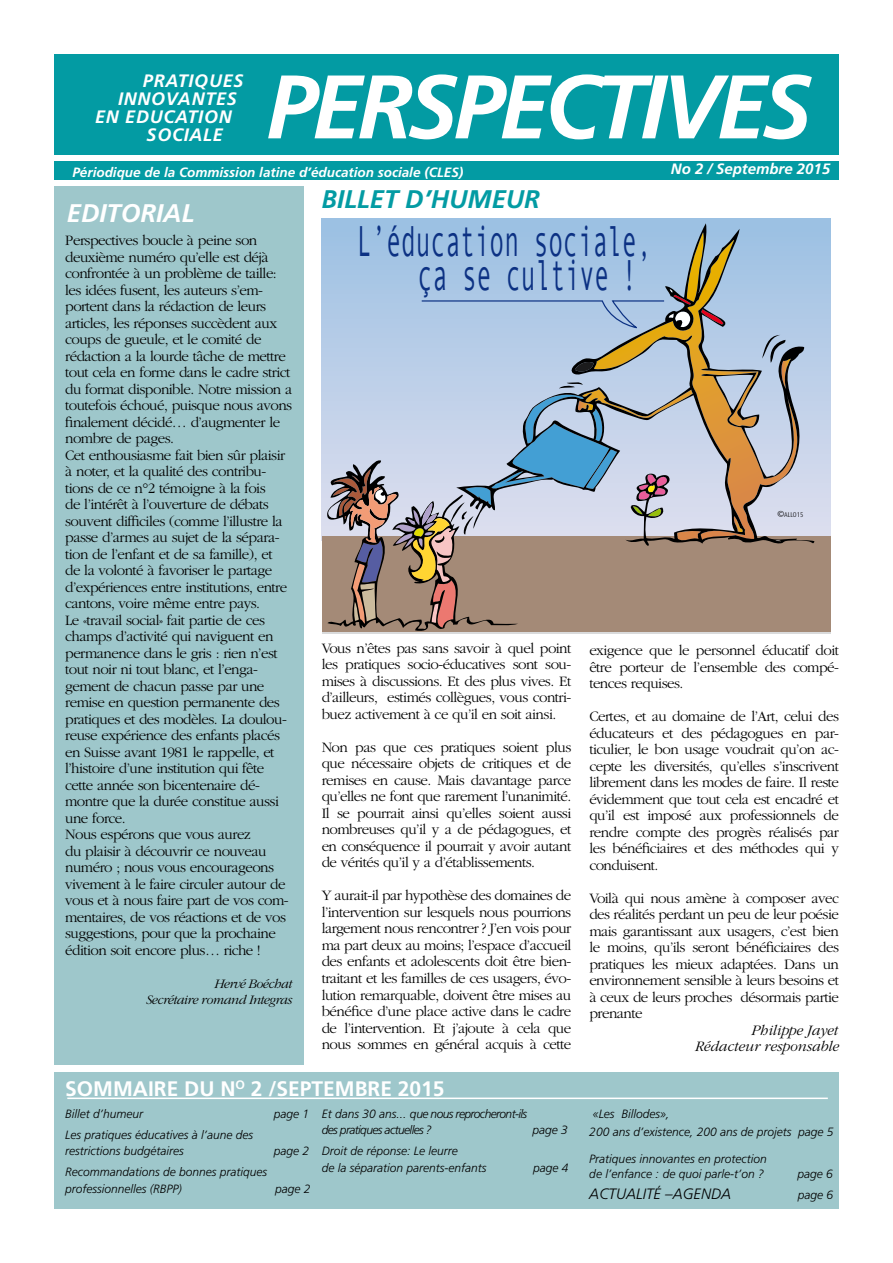
<style>
.page{position:relative;width:893px;height:1263px;background:#fff}
.page>*{position:absolute;margin:0;border:0;box-sizing:border-box;transform-origin:0 0}
.t1{font:italic 700 90px "Frutiger";letter-spacing:-.05em;color:#fff}
.t2{font:43.5px/33.8px "Andale Mono";color:#0c3183;scale:.56 1}
.t3{font:italic 700 25.5px "Frutiger";color:#039ba3}
.t4{font:italic 700 25.5px "Frutiger";color:#fff}
.t5{font:700 21px "Frutiger";color:#fff}
.t6{font:italic 700 18px "Frutiger";letter-spacing:.04em;color:#fff}
.t7{font:300 15px/16.5px "Garamond";letter-spacing:-.035em;color:#000;text-align:justify}
.t8{font:italic 300 15px/16.5px "Garamond";color:#000;text-align:right}
.t9{font:italic 700 15px "Frutiger";color:#fff}
.t10{font:italic 300 15px "Frutiger";color:#000}
.t11{font:italic 700 13.5px "Frutiger";color:#fff}
.t12{font:italic 300 13.5px/16.5px "Garamond";letter-spacing:-.035em;color:#000;text-align:right}
.t13{font:italic 300 12px/16.5px "Frutiger";color:#000}
.t14{font:italic 300 12px/16.5px "Frutiger";letter-spacing:-.05em;color:#000}
.t15{font:300 6.9px "Dax Condensed";color:#000;scale:1.06 1}
.s1{font-family:"Myriad";font-weight:400;font-size:9.45px}
</style>
<div class="page">
<div style="left:54px;top:54px;width:785px;height:101px;background:#039ba3"></div>
<div style="left:54px;top:187px;width:250px;height:878px;background:#9ec7cb"></div>
<div style="left:54px;top:161px;width:785px;height:19px;background:#039ba3"></div>
<div style="left:322px;top:219px;width:508px;height:321px;background:linear-gradient(to bottom,#9bc0e3,#dedfef)"></div>
<div style="left:322px;top:536px;width:508px;height:96px;background:#a48a77"></div>
<svg style="left:456px;top:223px;width:358px;height:321px;background:#b0b6bd"></svg>
<svg style="left:324px;top:381px;width:377px;height:250px"></svg>
<svg style="left:420px;top:233px;width:303px;height:97px;background:#a3bbd0"></svg>
<div style="left:54px;top:1072px;width:785px;height:137px;background:#9ec7cb"></div>
<hr style="left:67px;top:1097px;width:761px;height:2px;background:#fff">
<h1 class="t1" style="left:266px;top:54px;width:547px">PERSPECTIVES</h1>
<p class="t11" style="left:72px;top:164px;width:392px">Périodique de la Commission latine d’éducation sociale (CLES)</p>
<p class="t6" style="left:143px;top:70px;width:102px">PRATIQUES</p>
<p class="t6" style="left:118px;top:88px;width:120px">INNOVANTES</p>
<p class="t6" style="left:95px;top:106px;width:138px">EN EDUCATION</p>
<p class="t6" style="left:147px;top:124px;width:78px">SOCIALE</p>
<p class="t9" style="left:671px;top:160px;width:161px">No 2 / Septembre 2015</p>
<h3 class="t4" style="left:67px;top:198px;width:129px">EDITORIAL</h3>
<p class="t7" style="left:65px;top:232px;width:229px;text-align:left">Perspectives boucle à peine son deuxième numéro qu’elle est déjà confrontée à un problème de taille: les idées fusent, les auteurs s’em&shy;portent dans la rédaction de leurs articles, les réponses succèdent aux coups de gueule, et le comité de rédaction a la lourde tâche de mettre tout cela en forme dans le cadre strict du format disponible. Notre mission a toutefois échoué, puisque nous avons finalement décidé… d’augmenter le nombre de pages.<br>Cet enthousiasme fait bien sûr plaisir à noter, et la qualité des contribu&shy;tions de ce n°2 témoigne à la fois<br>de l’intérêt à l’ouverture de débats souvent difficiles (comme l’illustre la passe d’armes au sujet de la sépara&shy;tion de l’enfant et de sa famille), et<br>de la volonté à favoriser le partage d’expériences entre institutions, entre cantons, voire même entre pays.<br>Le «travail social» fait partie de ces champs d’activité qui naviguent en permanence dans le gris : rien n’est tout noir ni tout blanc, et l’enga&shy;gement de chacun passe par une remise en question permanente des pratiques et des modèles. La doulou&shy;reuse expérience des enfants placés en Suisse avant 1981 le rappelle, et l’histoire d’une institution qui fête cette année son bicentenaire dé&shy;montre que la durée constitue aussi une force.<br>Nous espérons que vous aurez<br>du plaisir à découvrir ce nouveau numéro ; nous vous encourageons vivement à le faire circuler autour de vous et à nous faire part de vos com&shy;mentaires, de vos réactions et de vos suggestions, pour que la prochaine édition soit encore plus… riche !</p>
<p class="t12" style="left:146px;top:975px;width:148px">Hervé Boéchat<br>Secrétaire romand Integras</p>
<h3 class="t3" style="left:322px;top:184px;width:220px">BILLET D’HUMEUR</h3>
<h2 class="t2" style="left:418px;top:222px;width:419px;text-indent:-61px">L’éducation sociale, ça se cultive !</h2>
<p class="t15" style="left:777px;top:510px;width:26px"><span class="s1">©</span>ALLO15</p>
<p class="t7" style="left:322px;top:640px;width:251px">Vous n’êtes pas sans savoir à quel point les pratiques socio-éducatives sont sou&shy;mises à discussions. Et des plus vives. Et d’ailleurs, estimés collègues, vous contri&shy;buez activement à ce qu’il en soit ainsi.</p>
<p class="t7" style="left:322px;top:739px;width:251px">Non pas que ces pratiques soient plus que nécessaire objets de critiques et de remises en cause. Mais davantage parce qu’elles ne font que rarement l’unanimité.<br>Il se pourrait ainsi qu’elles soient aussi nombreuses qu’il y a de pédagogues, et en conséquence il pourrait y avoir autant de vérités qu’il y a d’établissements.</p>
<p class="t7" style="left:322px;top:888px;width:251px">Y aurait-il par hypothèse des domaines de l’intervention sur lesquels nous pourrions largement nous rencontrer ? J’en vois pour ma part deux au moins; l’espace d’accueil des enfants et adolescents doit être bien&shy;traitant et les familles de ces usagers, évo&shy;lution remarquable, doivent être mises au bénéfice d’une place active dans le cadre de l’intervention. Et j’ajoute à cela que nous sommes en général acquis à cette</p>
<p class="t7" style="left:589px;top:642px;width:251px">exigence que le personnel éducatif doit être porteur de l’ensemble des compé&shy;tences requises.</p>
<p class="t7" style="left:589px;top:708px;width:251px">Certes, et au domaine de l’Art, celui des éducateurs et des pédagogues en par&shy;ticulier, le bon usage voudrait qu’on ac&shy;cepte les diversités, qu’elles s’inscrivent librement dans les modes de faire. Il reste évidemment que tout cela est encadré et qu’il est imposé aux professionnels de rendre compte des progrès réalisés par les bénéficiaires et des méthodes qui y conduisent.</p>
<p class="t7" style="left:589px;top:890px;width:251px">Voilà qui nous amène à composer avec des réalités perdant un peu de leur poésie mais garantissant aux usagers, c’est bien le moins, qu’ils seront bénéficiaires des pratiques les mieux adaptées. Dans un environnement sensible à leurs besoins et à ceux de leurs proches désormais partie prenante</p>
<p class="t8" style="left:695px;top:1022px;width:145px">Philippe Jayet<br>Rédacteur responsable</p>
<h3 class="t5" style="left:65px;top:1076px;width:381px">SOMMAIRE DU N<sup>O</sup> 2 /SEPTEMBRE 2015</h3>
<p class="t13" style="left:65px;top:1105px;width:80px">Billet d’humeur</p>
<p class="t13" style="left:274px;top:1105px;width:37px">page 1</p>
<p class="t13" style="left:65px;top:1126px;width:190px">Les pratiques éducatives à l’aune des restrictions budgétaires</p>
<p class="t14" style="left:322px;top:1105px;width:207px">Et dans 30 ans... que nous reprocheront-ils des pratiques actuelles ?</p>
<p class="t13" style="left:533px;top:1122px;width:37px">page 3</p>
<p class="t13" style="left:322px;top:1143px;width:166px">Droit de réponse: Le leurre<br>de la séparation parents-enfants</p>
<p class="t13" style="left:274px;top:1143px;width:37px">page 2</p>
<p class="t13" style="left:533px;top:1159px;width:37px">page 4</p>
<p class="t13" style="left:65px;top:1164px;width:204px">Recommandations de bonnes pratiques professionnelles (RBPP)</p>
<p class="t13" style="left:275px;top:1180px;width:37px">page 2</p>
<p class="t13" style="left:589px;top:1105px;width:246px;line-height:18px">«Les Billodes»,<br>200 ans d’existence, 200 ans de projets page 5</p>
<p class="t13" style="left:589px;top:1152px;width:179px;line-height:15px">Pratiques innovantes en protection de l’enfance : de quoi parle-t’on ?</p>
<p class="t13" style="left:798px;top:1166px;width:37px">page 6</p>
<p class="t10" style="left:589px;top:1186px;width:143px">ACTUALITÉ –AGENDA</p>
<p class="t13" style="left:798px;top:1187px;width:37px">page 6</p>
</div>
